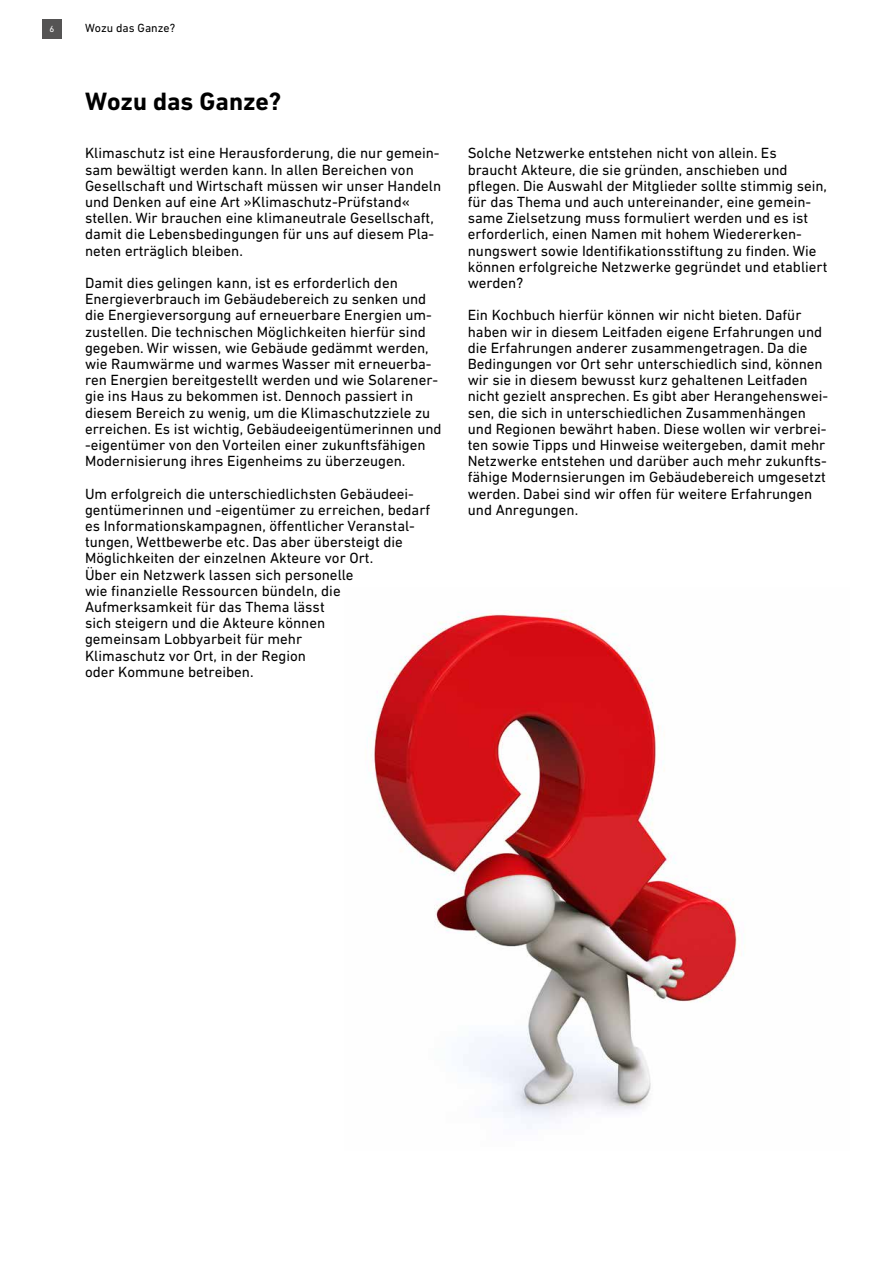
<style>
.page{position:relative;width:893px;height:1263px;background:#fff}
.page>*{position:absolute;margin:0;border:0;box-sizing:border-box;transform-origin:0 0}
.Überschrift_17pt_sch{font:700 25.5px "DIN Next W1 G";color:#000}
.Text_10pt_schwarz{font:15px/16.2px "DIN Next W1 G";color:#000}
.t1{font:12px "DIN Next W1 G";color:#000}
.t2{font:9px "DIN Next W1 G";color:#fff}
</style>
<div class="page">
<div style="left:43px;top:19px;width:19px;height:20px;background:#555454"></div>
<img style="left:374px;top:610px;width:370px;height:519px">
<p class="t2" style="left:50px;top:24px;width:6px">6</p>
<p class="t1" style="left:85px;top:21px;width:92px">Wozu das Ganze?</p>
<p class="Überschrift_17pt_sch" style="left:85px;top:86px;width:198px">Wozu das Ganze?</p>
<p class="Text_10pt_schwarz" style="left:85px;top:145px;width:358px">Klimaschutz ist eine Herausforderung, die nur gemein&shy;sam bewältigt werden kann. In allen Bereichen von Gesellschaft und Wirtschaft müssen wir unser Handeln und Denken auf eine Art »Klimaschutz-Prüfstand« stellen. Wir brauchen eine klimaneutrale Gesellschaft, damit die Lebensbedingungen für uns auf diesem Pla&shy;neten erträglich bleiben.</p>
<p class="Text_10pt_schwarz" style="left:85px;top:275px;width:358px">Damit dies gelingen kann, ist es erforderlich den Energieverbrauch im Gebäudebereich zu senken und die Energieversorgung auf erneuerbare Energien um&shy;zustellen. Die technischen Möglichkeiten hierfür sind gegeben. Wir wissen, wie Gebäude gedämmt werden, wie Raumwärme und warmes Wasser mit erneuerba&shy;ren Energien bereitgestellt werden und wie Solarener&shy;gie ins Haus zu bekommen ist. Dennoch passiert in diesem Bereich zu wenig, um die Klimaschutzziele zu erreichen. Es ist wichtig, Gebäudeeigentümerinnen und -eigentümer von den Vorteilen einer zukunftsfähigen Modernisierung ihres Eigenheims zu überzeugen.</p>
<p class="Text_10pt_schwarz" style="left:85px;top:485px;width:347px">Um erfolgreich die unterschiedlichsten Gebäudeei&shy;gentümerinnen und -eigentümer zu erreichen, bedarf es Informationskampagnen, öffentlicher Veranstal&shy;tungen, Wettbewerbe etc. Das aber übersteigt die Möglichkeiten der einzelnen Akteure vor Ort.<br>Über ein Netzwerk lassen sich personelle<br>wie finanzielle Ressourcen bündeln, die Aufmerksamkeit für das Thema lässt<br>sich steigern und die Akteure können<br>gemeinsam Lobbyarbeit für mehr<br>Klimaschutz vor Ort, in der Region<br>oder Kommune betreiben.</p>
<p class="Text_10pt_schwarz" style="left:468px;top:145px;width:361px">Solche Netzwerke entstehen nicht von allein. Es braucht Akteure, die sie gründen, anschieben und pflegen. Die Auswahl der Mitglieder sollte stimmig sein, für das Thema und auch untereinander, eine gemein&shy;same Zielsetzung muss formuliert werden und es ist erforderlich, einen Namen mit hohem Wiedererken&shy;nungswert sowie Identifikationsstiftung zu finden. Wie können erfolgreiche Netzwerke gegründet und etabliert werden?</p>
<p class="Text_10pt_schwarz" style="left:468px;top:307px;width:362px">Ein Kochbuch hierfür können wir nicht bieten. Dafür haben wir in diesem Leitfaden eigene Erfahrungen und die Erfahrungen anderer zusammengetragen. Da die Bedingungen vor Ort sehr unterschiedlich sind, können wir sie in diesem bewusst kurz gehaltenen Leitfaden nicht gezielt ansprechen. Es gibt aber Herangehenswei&shy;sen, die sich in unterschiedlichen Zusammenhängen und Regionen bewährt haben. Diese wollen wir verbrei&shy;ten sowie Tipps und Hinweise weitergeben, damit mehr Netzwerke entstehen und darüber auch mehr zukunfts&shy;fähige Modernsierungen im Gebäudebereich umgesetzt werden. Dabei sind wir offen für weitere Erfahrungen und Anregungen.</p>
</div>
